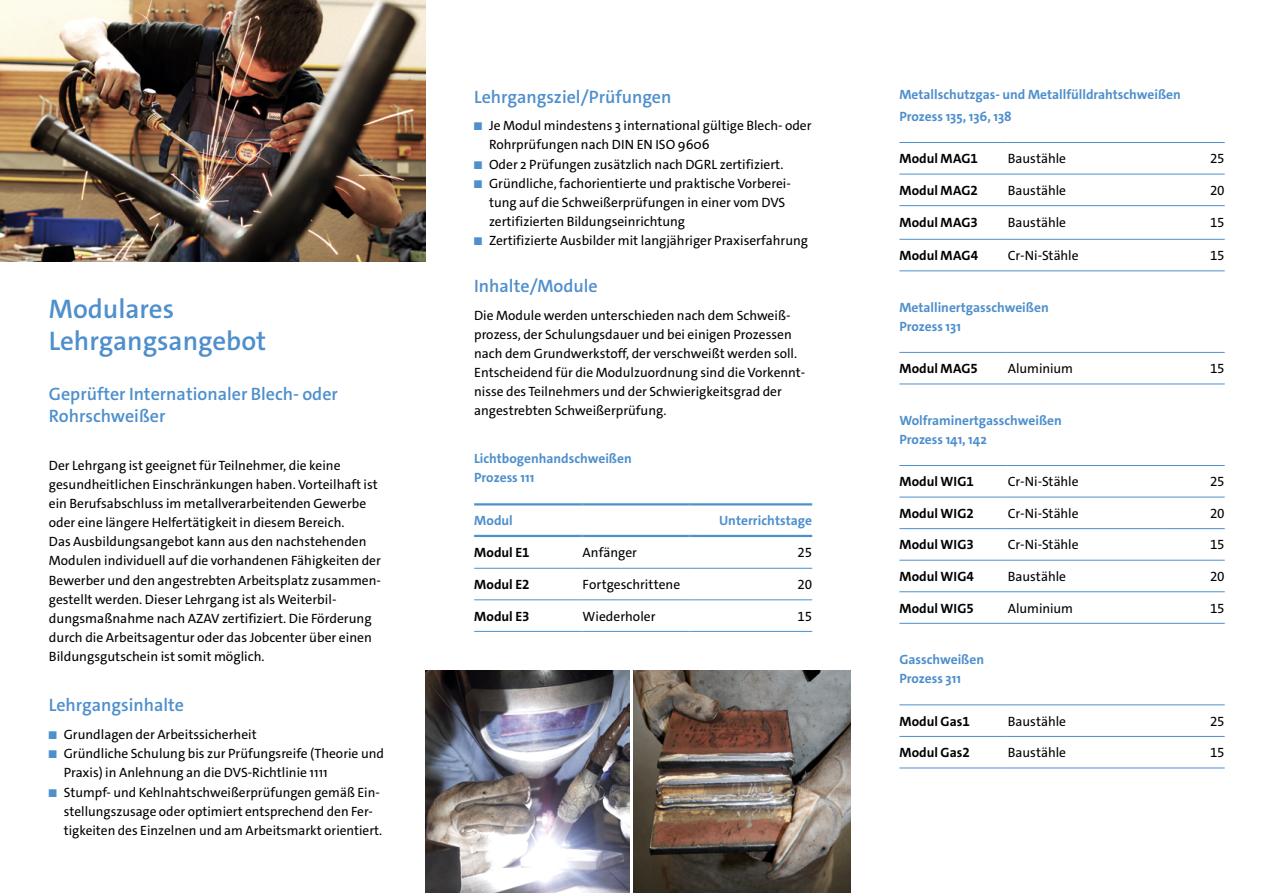
<style>
.page{position:relative;width:1263px;height:893px;background:#fff}
.page>*{position:absolute;margin:0;border:0;box-sizing:border-box;transform-origin:0 0}
.t1{font:600 27px/32.4px "The Sans C4 s";color:#4e8fcc}
.t2{font:600 18px/21.6px "The Sans C4 s";color:#4e8fcc}
.t3{font:13.5px/19.2px "The Sans C4 s";color:#000}
.t4{font:700 13.5px/19.2px "The Sans C4 s";color:#4e8fcc}
.t5{font:700 13.5px "The Sans C4 s";color:#000}
.s1{font-size:11.4px;color:#4e8fcc}
</style>
<div class="page">
<img style="left:0;top:0;width:425px;height:261px">
<hr style="left:474px;top:503px;width:109px;height:2px;background:#4e8fcc">
<hr style="left:583px;top:503px;width:106px;height:2px;background:#4e8fcc">
<hr style="left:689px;top:503px;width:123px;height:2px;background:#4e8fcc">
<hr style="left:474px;top:535px;width:109px;height:2px;background:#4e8fcc">
<hr style="left:583px;top:535px;width:106px;height:2px;background:#4e8fcc">
<hr style="left:689px;top:535px;width:123px;height:2px;background:#4e8fcc">
<hr style="left:474px;top:568px;width:109px;height:1px;background:#4e8fcc">
<hr style="left:583px;top:568px;width:106px;height:1px;background:#4e8fcc">
<hr style="left:689px;top:568px;width:123px;height:1px;background:#4e8fcc">
<hr style="left:474px;top:599px;width:109px;height:1px;background:#4e8fcc">
<hr style="left:583px;top:599px;width:106px;height:1px;background:#4e8fcc">
<hr style="left:689px;top:599px;width:123px;height:1px;background:#4e8fcc">
<hr style="left:474px;top:631px;width:109px;height:1px;background:#4e8fcc">
<hr style="left:583px;top:631px;width:106px;height:1px;background:#4e8fcc">
<hr style="left:689px;top:631px;width:123px;height:1px;background:#4e8fcc">
<hr style="left:899px;top:142px;width:109px;height:1px;background:#4e8fcc">
<hr style="left:1008px;top:142px;width:155px;height:1px;background:#4e8fcc">
<hr style="left:1163px;top:142px;width:62px;height:1px;background:#4e8fcc">
<hr style="left:899px;top:270px;width:109px;height:1px;background:#4e8fcc">
<hr style="left:1008px;top:270px;width:155px;height:1px;background:#4e8fcc">
<hr style="left:1163px;top:270px;width:62px;height:1px;background:#4e8fcc">
<hr style="left:899px;top:174px;width:109px;height:1px;background:#4e8fcc">
<hr style="left:1008px;top:174px;width:155px;height:1px;background:#4e8fcc">
<hr style="left:1163px;top:174px;width:62px;height:1px;background:#4e8fcc">
<hr style="left:899px;top:205px;width:109px;height:1px;background:#4e8fcc">
<hr style="left:1008px;top:205px;width:155px;height:1px;background:#4e8fcc">
<hr style="left:1163px;top:205px;width:62px;height:1px;background:#4e8fcc">
<hr style="left:899px;top:239px;width:109px;height:1px;background:#4e8fcc">
<hr style="left:1008px;top:239px;width:155px;height:1px;background:#4e8fcc">
<hr style="left:1163px;top:239px;width:62px;height:1px;background:#4e8fcc">
<hr style="left:899px;top:352px;width:109px;height:1px;background:#4e8fcc">
<hr style="left:1008px;top:352px;width:155px;height:1px;background:#4e8fcc">
<hr style="left:1163px;top:352px;width:62px;height:1px;background:#4e8fcc">
<hr style="left:899px;top:384px;width:109px;height:1px;background:#4e8fcc">
<hr style="left:1008px;top:384px;width:155px;height:1px;background:#4e8fcc">
<hr style="left:1163px;top:384px;width:62px;height:1px;background:#4e8fcc">
<hr style="left:899px;top:465px;width:109px;height:1px;background:#4e8fcc">
<hr style="left:899px;top:497px;width:109px;height:1px;background:#4e8fcc">
<hr style="left:1008px;top:497px;width:155px;height:1px;background:#4e8fcc">
<hr style="left:1163px;top:497px;width:62px;height:1px;background:#4e8fcc">
<hr style="left:899px;top:528px;width:109px;height:1px;background:#4e8fcc">
<hr style="left:1008px;top:528px;width:155px;height:1px;background:#4e8fcc">
<hr style="left:1163px;top:528px;width:62px;height:1px;background:#4e8fcc">
<hr style="left:899px;top:560px;width:109px;height:1px;background:#4e8fcc">
<hr style="left:1008px;top:560px;width:155px;height:1px;background:#4e8fcc">
<hr style="left:1163px;top:560px;width:62px;height:1px;background:#4e8fcc">
<hr style="left:899px;top:591px;width:109px;height:1px;background:#4e8fcc">
<hr style="left:1008px;top:591px;width:155px;height:1px;background:#4e8fcc">
<hr style="left:1163px;top:591px;width:62px;height:1px;background:#4e8fcc">
<hr style="left:899px;top:623px;width:109px;height:1px;background:#4e8fcc">
<hr style="left:1008px;top:465px;width:155px;height:1px;background:#4e8fcc">
<hr style="left:1163px;top:465px;width:62px;height:1px;background:#4e8fcc">
<hr style="left:1008px;top:623px;width:155px;height:1px;background:#4e8fcc">
<hr style="left:1163px;top:623px;width:62px;height:1px;background:#4e8fcc">
<hr style="left:899px;top:704px;width:109px;height:1px;background:#4e8fcc">
<hr style="left:1008px;top:704px;width:155px;height:1px;background:#4e8fcc">
<hr style="left:1163px;top:704px;width:62px;height:1px;background:#4e8fcc">
<hr style="left:899px;top:768px;width:109px;height:1px;background:#4e8fcc">
<hr style="left:1008px;top:768px;width:155px;height:1px;background:#4e8fcc">
<hr style="left:1163px;top:768px;width:62px;height:1px;background:#4e8fcc">
<hr style="left:899px;top:736px;width:109px;height:1px;background:#4e8fcc">
<hr style="left:1008px;top:736px;width:155px;height:1px;background:#4e8fcc">
<hr style="left:1163px;top:736px;width:62px;height:1px;background:#4e8fcc">
<img style="left:633px;top:671px;width:217px;height:222px">
<img style="left:425px;top:671px;width:204px;height:222px">
<h1 class="t1" style="left:49px;top:293px;width:219px">Modulares<br>Lehrgangsangebot</h1>
<h2 class="t2" style="left:49px;top:384px;width:290px">Geprüfter Internationaler Blech- oder<br>Rohrschweißer</h2>
<p class="t3" style="left:49px;top:456px;width:333px">Der Lehrgang ist geeignet für Teilnehmer, die keine gesundheitlichen Einschränkungen haben. Vorteilhaft ist ein Berufsabschluss im metallverarbeitenden Gewerbe oder eine längere Helfertätigkeit in diesem Bereich.<br>Das Ausbildungsangebot kann aus den nachstehenden Modulen individuell auf die vorhandenen Fähigkeiten der Bewerber und den angestrebten Arbeitsplatz zusammen&shy;gestellt werden. Dieser Lehrgang ist als Weiterbil&shy;dungsmaßnahme nach AZAV zertifiziert. Die Förderung durch die Arbeitsagentur oder das Jobcenter über einen Bildungsgutschein ist somit möglich.</p>
<h2 class="t2" style="left:49px;top:695px;width:137px">Lehrgangsinhalte</h2>
<p class="t3" style="left:49px;top:725px;width:209px"><span class="s1">■</span> Grundlagen der Arbeitssicherheit</p>
<p class="t3" style="left:64px;top:744px;width:322px;text-indent:-15px"><span class="s1">■</span> Gründliche Schulung bis zur Prüfungsreife (Theorie und<br>Praxis) in Anlehnung an die DVS-Richtlinie 1111</p>
<p class="t3" style="left:64px;top:782px;width:320px;text-indent:-15px"><span class="s1">■</span> Stumpf- und Kehlnahtschweißerprüfungen gemäß Ein&shy;stellungszusage oder optimiert entsprechend den Fer&shy;tigkeiten des Einzelnen und am Arbeitsmarkt orientiert.</p>
<h2 class="t2" style="left:474px;top:86px;width:199px">Lehrgangsziel/Prüfungen</h2>
<p class="t3" style="left:489px;top:116px;width:324px;text-indent:-15px"><span class="s1">■</span> Je Modul mindestens 3 international gültige Blech- oder<br>Rohrprüfungen nach DIN EN ISO 9606</p>
<p class="t3" style="left:474px;top:154px;width:311px"><span class="s1">■</span> Oder 2 Prüfungen zusätzlich nach DGRL zertifiziert.</p>
<p class="t3" style="left:489px;top:174px;width:303px;text-indent:-15px"><span class="s1">■</span> Gründliche, fachorientierte und praktische Vorberei&shy;tung auf die Schweißerprüfungen in einer vom DVS zertifizierten Bildungseinrichtung</p>
<p class="t3" style="left:474px;top:231px;width:335px"><span class="s1">■</span> Zertifizierte Ausbilder mit langjähriger Praxiserfahrung</p>
<h2 class="t2" style="left:474px;top:275px;width:125px">Inhalte/Module</h2>
<p class="t3" style="left:474px;top:306px;width:332px">Die Module werden unterschieden nach dem Schweiß&shy;prozess, der Schulungsdauer und bei einigen Prozessen nach dem Grundwerkstoff, der verschweißt werden soll.<br>Entscheidend für die Modulzuordnung sind die Vorkennt&shy;nisse des Teilnehmers und der Schwierigkeitsgrad der angestrebten Schweißerprüfung.</p>
<p class="t4" style="left:474px;top:449px;width:159px">Lichtbogenhandschweißen<br>Prozess 111</p>
<p class="t4" style="left:474px;top:511px;width:40px">Modul</p>
<p class="t4" style="left:719px;top:511px;width:95px">Unterrichtstage</p>
<p class="t5" style="left:474px;top:544px;width:57px">Modul E1</p>
<p class="t3" style="left:583px;top:543px;width:56px">Anfänger</p>
<p class="t3" style="left:798px;top:543px;width:16px">25</p>
<p class="t5" style="left:474px;top:576px;width:57px">Modul E2</p>
<p class="t3" style="left:582px;top:575px;width:99px">Fortgeschrittene</p>
<p class="t3" style="left:797px;top:575px;width:16px">20</p>
<p class="t5" style="left:474px;top:607px;width:57px">Modul E3</p>
<p class="t3" style="left:582px;top:607px;width:75px">Wiederholer</p>
<p class="t3" style="left:797px;top:607px;width:16px">15</p>
<p class="t4" style="left:899px;top:84px;width:283px;line-height:21.6px">Metallschutzgas- und Metallfülldrahtschweißen<br>Prozess 135, 136, 138</p>
<p class="t5" style="left:899px;top:150px;width:80px">Modul MAG1</p>
<p class="t3" style="left:1008px;top:149px;width:60px">Baustähle</p>
<p class="t3" style="left:1210px;top:149px;width:16px">25</p>
<p class="t5" style="left:899px;top:182px;width:80px">Modul MAG2</p>
<p class="t3" style="left:1008px;top:181px;width:60px">Baustähle</p>
<p class="t3" style="left:1210px;top:181px;width:16px">20</p>
<p class="t5" style="left:899px;top:214px;width:80px">Modul MAG3</p>
<p class="t3" style="left:1008px;top:213px;width:60px">Baustähle</p>
<p class="t3" style="left:1210px;top:213px;width:16px">15</p>
<p class="t5" style="left:899px;top:247px;width:80px">Modul MAG4</p>
<p class="t3" style="left:1008px;top:246px;width:72px">Cr-Ni-Stähle</p>
<p class="t3" style="left:1210px;top:246px;width:16px">15</p>
<p class="t4" style="left:899px;top:298px;width:151px">Metallinertgasschweißen<br>Prozess 131</p>
<p class="t5" style="left:899px;top:360px;width:80px">Modul MAG5</p>
<p class="t3" style="left:1008px;top:359px;width:67px">Aluminium</p>
<p class="t3" style="left:1210px;top:359px;width:16px">15</p>
<p class="t4" style="left:899px;top:411px;width:164px">Wolframinertgasschweißen<br>Prozess 141, 142</p>
<p class="t5" style="left:899px;top:473px;width:76px">Modul WIG1</p>
<p class="t3" style="left:1008px;top:472px;width:72px">Cr-Ni-Stähle</p>
<p class="t3" style="left:1210px;top:472px;width:16px">25</p>
<p class="t5" style="left:899px;top:505px;width:76px">Modul WIG2</p>
<p class="t3" style="left:1008px;top:504px;width:72px">Cr-Ni-Stähle</p>
<p class="t3" style="left:1210px;top:504px;width:16px">20</p>
<p class="t5" style="left:899px;top:536px;width:76px">Modul WIG3</p>
<p class="t3" style="left:1008px;top:535px;width:72px">Cr-Ni-Stähle</p>
<p class="t3" style="left:1210px;top:535px;width:16px">15</p>
<p class="t5" style="left:899px;top:568px;width:76px">Modul WIG4</p>
<p class="t3" style="left:1008px;top:567px;width:60px">Baustähle</p>
<p class="t3" style="left:1210px;top:567px;width:16px">20</p>
<p class="t5" style="left:899px;top:599px;width:76px">Modul WIG5</p>
<p class="t3" style="left:1008px;top:598px;width:67px">Aluminium</p>
<p class="t3" style="left:1210px;top:598px;width:16px">15</p>
<p class="t4" style="left:899px;top:650px;width:86px">Gasschweißen<br>Prozess 311</p>
<p class="t5" style="left:899px;top:712px;width:72px">Modul Gas1</p>
<p class="t3" style="left:1008px;top:712px;width:60px">Baustähle</p>
<p class="t3" style="left:1210px;top:712px;width:16px">25</p>
<p class="t5" style="left:899px;top:744px;width:72px">Modul Gas2</p>
<p class="t3" style="left:1008px;top:743px;width:60px">Baustähle</p>
<p class="t3" style="left:1210px;top:743px;width:16px">15</p>
</div>
